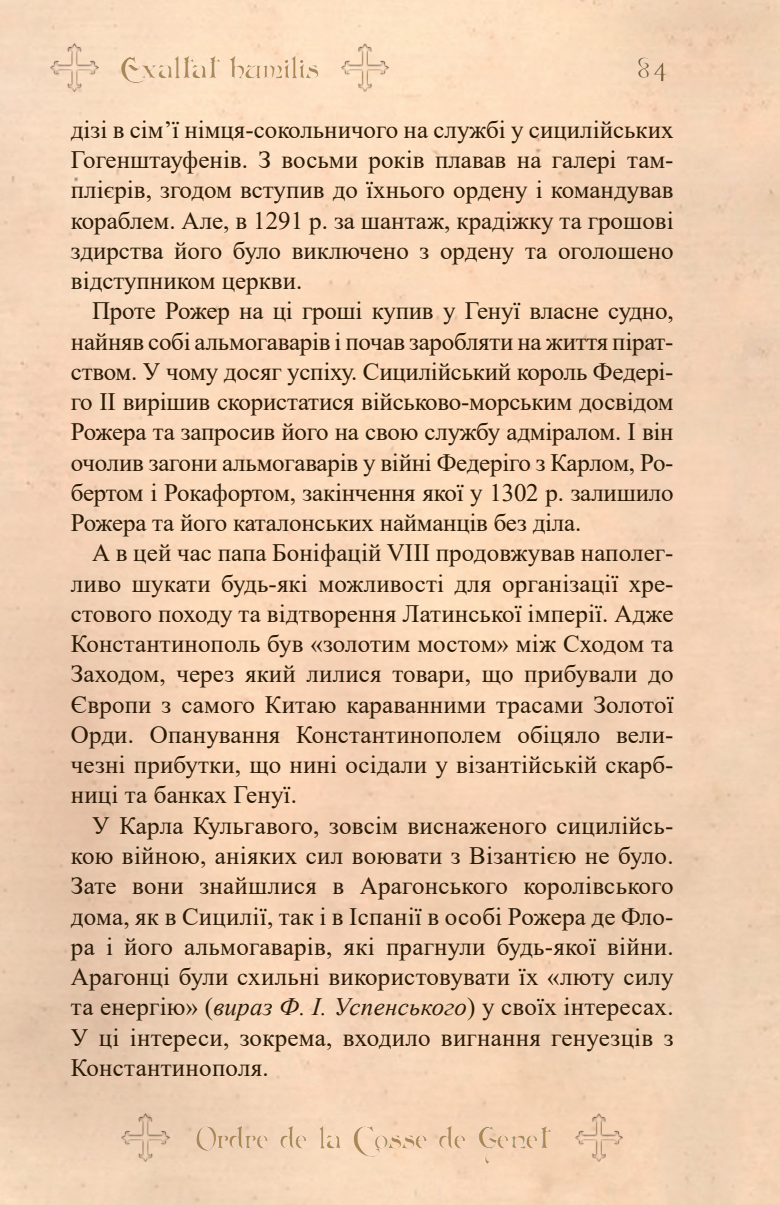
<style>
.page{position:relative;width:780px;height:1205px;background:#fff}
.page>*{position:absolute;margin:0;border:0;box-sizing:border-box;transform-origin:0 0}
.t1{font:35px "Acquest Script";color:#78603b}
.t2{font:30px "Arlekino";color:#ab8755}
.t3{font:25px/30.2px "Times New Roman";color:#2a1b08;text-align:justify}
.s1{font-style:italic}
</style>
<div class="page">
<div style="left:101px;top:6px;width:272px;height:97px;background:#fce0c2"></div>
<div style="left:599px;top:6px;width:146px;height:110px;background:#f3d2b4"></div>
<div style="left:51px;top:1117px;width:622px;height:78px;background:#f4d4b7"></div>
<img style="left:574px;top:1113px;width:50px;height:49px">
<img style="left:120px;top:1113px;width:50px;height:49px">
<img style="left:50px;top:43px;width:49px;height:49px">
<img style="left:341px;top:43px;width:49px;height:49px">
<p class="t2" style="left:120px;top:50px;width:200px">Exaltat humilis</p>
<h1 class="t1" style="left:638px;top:45px;width:30px">84</h1>
<p class="t3" style="left:71px;top:114px;width:604px">дізі в сім’ї німця-сокольничого на службі у сицилійських Гогенштауфенів. З восьми років плавав на галері там&shy;плієрів, згодом вступив до їхнього ордену і командував кораблем. Але, в 1291 р. за шантаж, крадіжку та грошові здирства його було виключено з ордену та оголошено відступником церкви.</p>
<p class="t3" style="left:71px;top:295px;width:604px;text-indent:21px">Проте Рожер на ці гроші купив у Генуї власне судно, найняв собі альмогаварів і почав заробляти на життя пірат&shy;ством. У чому досяг успіху. Сицилійський король Федері&shy;го ІІ вирішив скористатися військово-морським досвідом Рожера та запросив його на свою службу адміралом. І він очолив загони альмогаварів у війні Федеріго з Карлом, Ро&shy;бертом і Рокафортом, закінчення якої у 1302 р. залишило Рожера та його каталонських найманців без діла.</p>
<p class="t3" style="left:71px;top:537px;width:604px;text-indent:21px">А в цей час папа Боніфацій VIII продовжував наполег&shy;ливо шукати будь-які можливості для організації хре&shy;стового походу та відтворення Латинської імперії. Адже Константинополь був «золотим мостом» між Сходом та Заходом, через який лилися товари, що прибували до Європи з самого Китаю караванними трасами Золотої Орди. Опанування Константинополем обіцяло вели&shy;чезні прибутки, що нині осідали у візантійській скарб&shy;ниці та банках Генуї.</p>
<p class="t3" style="left:71px;top:809px;width:604px;text-indent:21px">У Карла Кульгавого, зовсім виснаженого сицилійсь&shy;кою війною, аніяких сил воювати з Візантією не було.<br>Зате вони знайшлися в Арагонського королівського дома, як в Сицилії, так і в Іспанії в особі Рожера де Фло&shy;ра і його альмогаварів, які прагнули будь-якої війни.<br>Арагонці були схильні використовувати їх «люту силу та енергію» (<span class="s1">вираз Ф. І. Успенського</span>) у своїх інтересах.<br>У ці інтереси, зокрема, входило вигнання генуезців з Константинополя.</p>
<p class="t2" style="left:196px;top:1120px;width:354px">Ordre de la Cosse de Genet</p>
</div>
